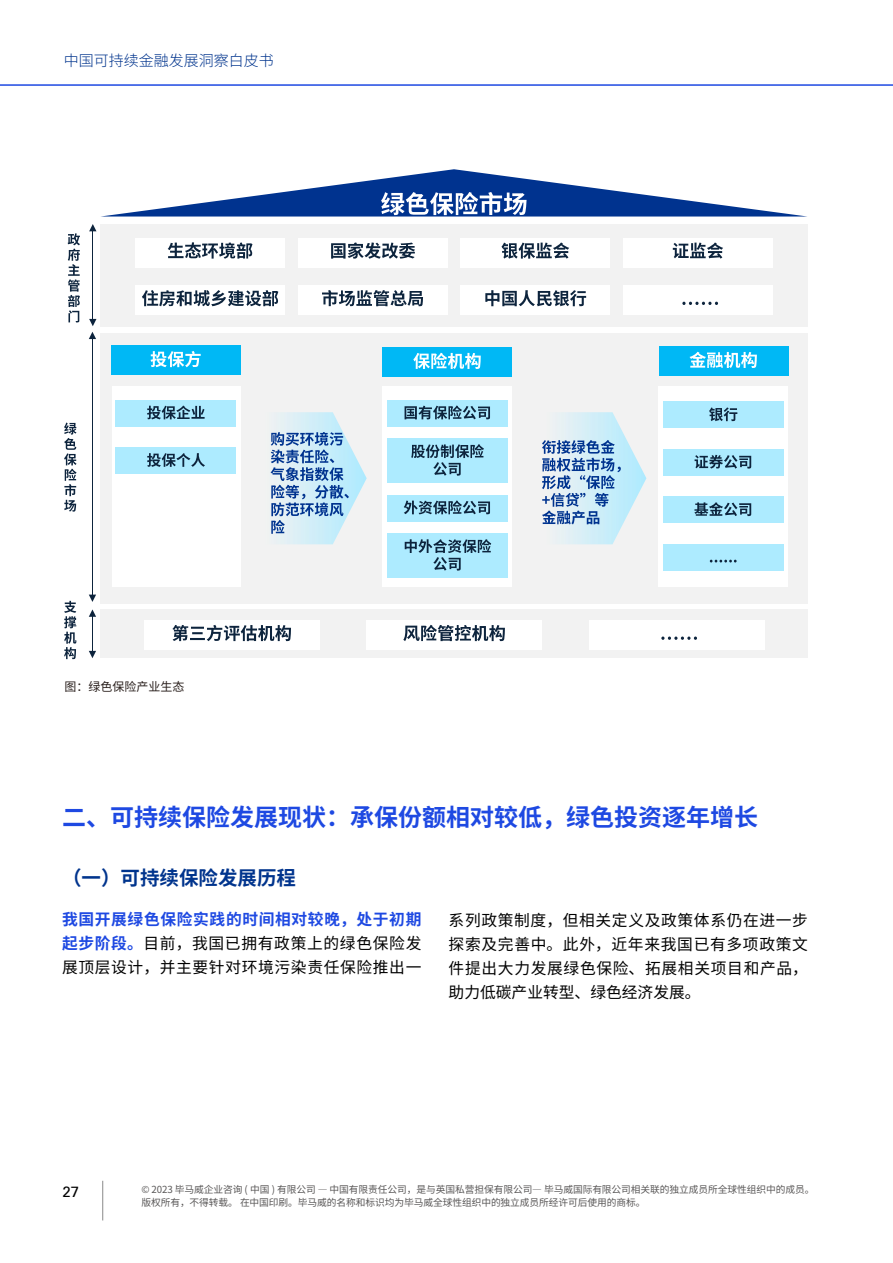
<style>
.page{position:relative;width:893px;height:1263px;background:#fff}
.page>*{position:absolute;margin:0;border:0;box-sizing:border-box;transform-origin:0 0}
.t1{font:700 24px "Noto Sans CJ Ksc";color:#1e49e2}
.t2{font:700 19.5px "Noto Sans CJ Ksc";color:#00348d}
.t3{font:15.75px/24px "Noto Sans CJ Ksc";letter-spacing:.045em;color:#000;text-align:justify}
.t4{font:300 15px "Noto Sans CJ Ksc";color:#00348d}
.t5{font:15px "Universfor KPMG";color:#000}
.t6{font:12px "Noto Sans CJ Ksc";color:#291f1c}
.t7{font:9.75px/13.5px "Noto Sans CJ Ksc";letter-spacing:-.01em;color:#595757}
.s1{font-weight:700;color:#1e49e2}
</style>
<div class="page">
<hr style="left:0;top:84px;width:893px;height:2px;background:#1e49e2">
<div style="left:100px;top:333px;width:707px;height:270px;background:#f2f2f2"></div>
<div style="left:112px;top:386px;width:128px;height:201px;background:#fff"></div>
<div style="left:382px;top:386px;width:130px;height:201px;background:#fff"></div>
<div style="left:659px;top:386px;width:129px;height:201px;background:#fff"></div>
<svg style="left:105px;top:169px;width:698px;height:47px"></svg>
<div style="left:100px;top:224px;width:708px;height:102px;background:#f2f2f2"></div>
<div style="left:135px;top:238px;width:150px;height:30px;background:#fff"></div>
<svg style="left:168px;top:242px;width:84px;height:17px"></svg>
<div style="left:135px;top:286px;width:150px;height:29px;background:#fff"></div>
<svg style="left:142px;top:290px;width:136px;height:16px"></svg>
<div style="left:298px;top:238px;width:149px;height:30px;background:#fff"></div>
<svg style="left:331px;top:242px;width:84px;height:17px"></svg>
<div style="left:461px;top:238px;width:149px;height:30px;background:#fff"></div>
<svg style="left:501px;top:242px;width:68px;height:17px"></svg>
<div style="left:623px;top:238px;width:150px;height:30px;background:#fff"></div>
<svg style="left:673px;top:242px;width:50px;height:17px"></svg>
<div style="left:298px;top:286px;width:149px;height:29px;background:#fff"></div>
<svg style="left:322px;top:290px;width:101px;height:16px"></svg>
<div style="left:461px;top:286px;width:149px;height:29px;background:#fff"></div>
<svg style="left:485px;top:290px;width:101px;height:16px"></svg>
<div style="left:623px;top:286px;width:150px;height:29px;background:#fff"></div>
<svg style="left:682px;top:302px;width:36px;height:3px"></svg>
<hr style="left:93px;top:230px;width:1px;height:90px;background:#0d243d">
<svg style="left:89px;top:319px;width:7px;height:7px"></svg>
<svg style="left:89px;top:224px;width:7px;height:7px"></svg>
<div style="left:101px;top:609px;width:707px;height:49px;background:#f2f2f2"></div>
<hr style="left:92px;top:615px;width:1px;height:37px;background:#0d243d">
<svg style="left:89px;top:651px;width:7px;height:7px"></svg>
<svg style="left:89px;top:609px;width:7px;height:8px"></svg>
<svg style="left:64px;top:601px;width:12px;height:58px"></svg>
<div style="left:144px;top:620px;width:176px;height:30px;background:#fff"></div>
<svg style="left:172px;top:625px;width:119px;height:16px"></svg>
<div style="left:366px;top:620px;width:176px;height:30px;background:#fff"></div>
<svg style="left:403px;top:625px;width:102px;height:16px"></svg>
<div style="left:589px;top:620px;width:176px;height:30px;background:#fff"></div>
<svg style="left:661px;top:636px;width:36px;height:4px"></svg>
<div style="left:116px;top:400px;width:120px;height:26px;background:#adebff"></div>
<svg style="left:147px;top:406px;width:58px;height:13px"></svg>
<div style="left:116px;top:447px;width:120px;height:27px;background:#adebff"></div>
<svg style="left:147px;top:453px;width:58px;height:14px"></svg>
<div style="left:387px;top:400px;width:120px;height:26px;background:#adebff"></div>
<svg style="left:405px;top:405px;width:85px;height:14px"></svg>
<div style="left:387px;top:495px;width:120px;height:26px;background:#adebff"></div>
<svg style="left:404px;top:500px;width:86px;height:14px"></svg>
<div style="left:387px;top:533px;width:120px;height:45px;background:#adebff"></div>
<svg style="left:405px;top:539px;width:86px;height:32px"></svg>
<div style="left:387px;top:438px;width:120px;height:45px;background:#adebff"></div>
<svg style="left:411px;top:444px;width:73px;height:32px"></svg>
<div style="left:111px;top:345px;width:129px;height:30px;background:#00b8f5"></div>
<svg style="left:151px;top:351px;width:50px;height:16px"></svg>
<div style="left:383px;top:347px;width:129px;height:29px;background:#00b8f5"></div>
<svg style="left:413px;top:353px;width:68px;height:16px"></svg>
<div style="left:659px;top:346px;width:129px;height:29px;background:#00b8f5"></div>
<svg style="left:689px;top:352px;width:68px;height:16px"></svg>
<div style="left:663px;top:401px;width:120px;height:27px;background:#adebff"></div>
<svg style="left:709px;top:407px;width:28px;height:14px"></svg>
<div style="left:663px;top:449px;width:120px;height:27px;background:#adebff"></div>
<svg style="left:695px;top:455px;width:56px;height:14px"></svg>
<div style="left:663px;top:496px;width:120px;height:27px;background:#adebff"></div>
<div style="left:663px;top:544px;width:120px;height:27px;background:#adebff"></div>
<hr style="left:92px;top:338px;width:1px;height:258px;background:#0d243d">
<svg style="left:89px;top:595px;width:7px;height:7px"></svg>
<svg style="left:89px;top:332px;width:7px;height:7px"></svg>
<svg style="left:64px;top:422px;width:13px;height:90px"></svg>
<img style="left:280px;top:412px;width:87px;height:132px">
<img style="left:553px;top:412px;width:93px;height:132px">
<svg style="left:270px;top:432px;width:79px;height:102px;background:#98b9d9"></svg>
<svg style="left:542px;top:440px;width:79px;height:84px;background:#94b4d6"></svg>
<svg style="left:68px;top:233px;width:12px;height:89px"></svg>
<svg style="left:694px;top:502px;width:57px;height:14px"></svg>
<svg style="left:710px;top:560px;width:27px;height:2px"></svg>
<hr style="left:102px;top:1181px;width:1px;height:39px;background:#898989">
<p class="t4" style="left:64px;top:52px;width:211px">中国可持续金融发展洞察白皮书</p>
<p class="t6" style="left:65px;top:680px;width:121px">图：绿色保险产业生态</p>
<h1 class="t1" style="left:62px;top:803px;width:698px">二、可持续保险发展现状：承保份额相对较低，绿色投资逐年增长</h1>
<p class="t2" style="left:62px;top:866px;width:236px">（一）可持续保险发展历程</p>
<p class="t3" style="left:62px;top:908px;width:361px"><span class="s1">我国开展绿色保险实践的时间相对较晚，处于初期起步阶段。</span>目前，我国已拥有政策上的绿色保险发展顶层设计，并主要针对环境污染责任保险推出一</p>
<p class="t3" style="left:449px;top:908px;width:361px">系列政策制度，但相关定义及政策体系仍在进一步探索及完善中。此外，近年来我国已有多项政策文件提出大力发展绿色保险、拓展相关项目和产品，助力低碳产业转型、绿色经济发展。</p>
<p class="t5" style="left:63px;top:1183px;width:18px">27</p>
<p class="t7" style="left:141px;top:1182px;width:675px">© 2023 毕马威企业咨询 ( 中国 ) 有限公司 — 中国有限责任公司，是与英国私营担保有限公司— 毕马威国际有限公司相关联的独立成员所全球性组织中的成员。版权所有，不得转载。 在中国印刷。毕马威的名称和标识均为毕马威全球性组织中的独立成员所经许可后使用的商标。</p>
</div>
